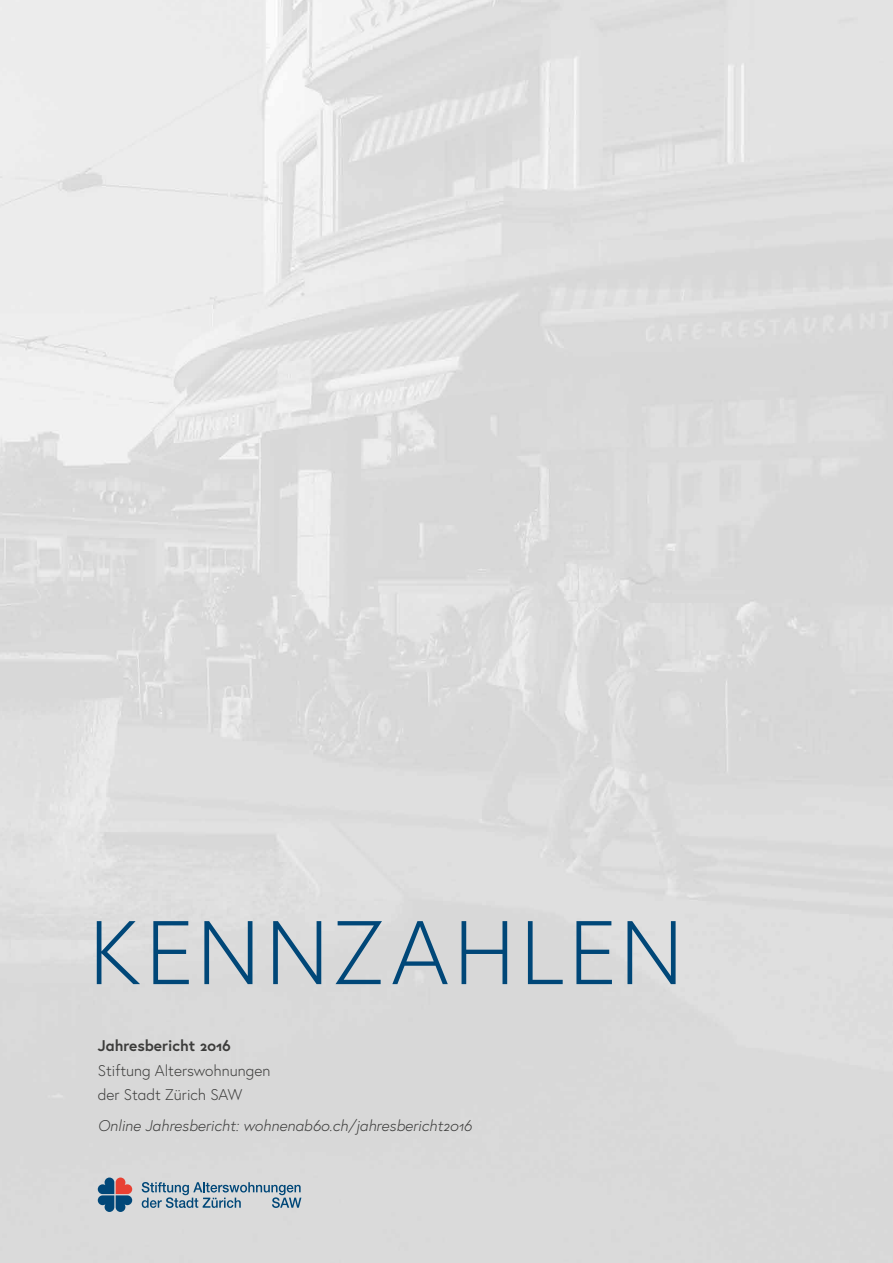
<style>
.page{position:relative;width:893px;height:1263px;background:#fff}
.page>*{position:absolute;margin:0;border:0;box-sizing:border-box;transform-origin:0 0}
.t1{font:300 90px "Europa";letter-spacing:.055em;color:#004778}
.t2{font:italic 300 15.45px "Europa";color:#3c3c3b}
.t3{font:300 15.45px/24.5px "Europa";color:#3c3c3b}
.t4{font:700 15.45px "Europa";color:#3c3c3b}
</style>
<div class="page">
<img style="left:0;top:0;width:893px;height:1263px">
<svg style="left:98px;top:1177px;width:34px;height:35px"></svg>
<svg style="left:142px;top:1182px;width:159px;height:26px;background:#9fb2bf"></svg>
<h1 class="t1" style="left:89px;top:896px;width:596px">KENNZAHLEN</h1>
<p class="t4" style="left:98px;top:1035px;width:135px">Jahresbericht 2016</p>
<p class="t3" style="left:98px;top:1058px;width:174px">Stiftung Alterswohnungen der Stadt Zürich SAW</p>
<p class="t2" style="left:98px;top:1116px;width:376px">Online Jahresbericht: wohnenab60.ch/jahresbericht2016</p>
</div>
